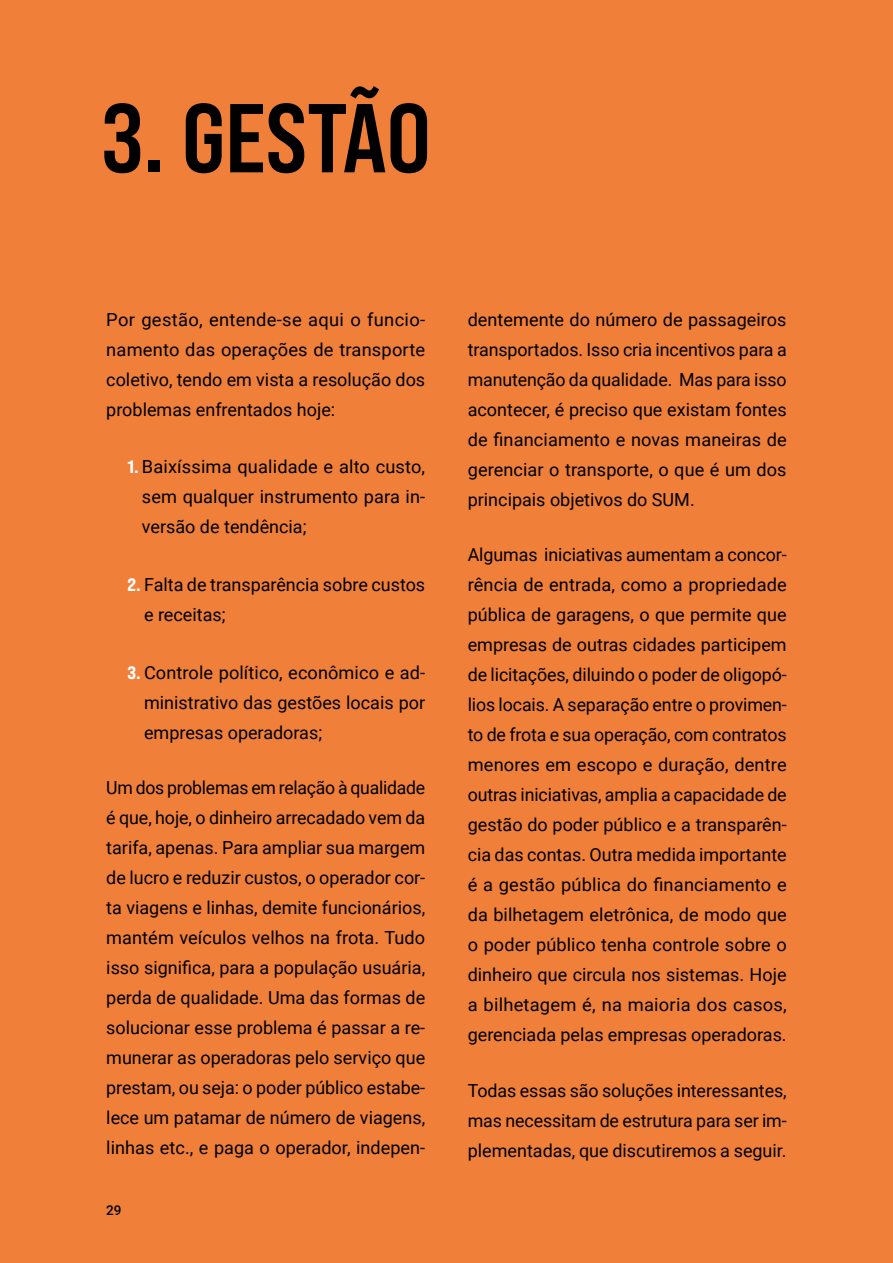
<style>
.page{position:relative;width:893px;height:1263px;background:#ef7f39}
.page>*{position:absolute;margin:0;border:0;box-sizing:border-box;transform-origin:0 0}
.t1{font:97.5px "Bebas Neue Pro Sm E Bd";color:#000}
.t2{font:18px/30px "Roboto";color:#000;text-align:justify}
.t3{font:500 13.5px "Roboto";color:#000}
.s1{font-family:"Bebas Neue Pro Exp Eb";color:#fff}
</style>
<div class="page">
<h1 class="t1" style="left:102px;top:80px;width:331px">3. GESTÃO</h1>
<p class="t2" style="left:106px;top:303px;width:320px">Por gestão, entende-se aqui o funcio&shy;namento das operações de transporte coletivo, tendo em vista a resolução dos problemas enfrentados hoje:</p>
<p class="t2" style="left:142px;top:451px;width:285px;text-indent:-14px"><span class="s1">1.</span> Baixíssima qualidade e alto custo, sem qualquer instrumento para in&shy;versão de tendência;</p>
<p class="t2" style="left:144px;top:569px;width:283px;text-indent:-17px"><span class="s1">2.</span> Falta de transparência sobre custos e receitas;</p>
<p class="t2" style="left:144px;top:656px;width:283px;text-indent:-16px"><span class="s1">3.</span> Controle político, econômico e ad&shy;ministrativo das gestões locais por empresas operadoras;</p>
<p class="t2" style="left:106px;top:772px;width:320px">Um dos problemas em relação à qualidade é que, hoje, o dinheiro arrecadado vem da tarifa, apenas. Para ampliar sua margem de lucro e reduzir custos, o operador cor&shy;ta viagens e linhas, demite funcionários, mantém veículos velhos na frota. Tudo isso significa, para a população usuária, perda de qualidade. Uma das formas de solucionar esse problema é passar a re&shy;munerar as operadoras pelo serviço que prestam, ou seja: o poder público estabe&shy;lece um patamar de número de viagens, linhas etc., e paga o operador, indepen-</p>
<p class="t3" style="left:106px;top:1200px;width:17px">29</p>
<p class="t2" style="left:468px;top:303px;width:320px">dentemente do número de passageiros transportados. Isso cria incentivos para a manutenção da qualidade. Mas para isso acontecer, é preciso que existam fontes de financiamento e novas maneiras de gerenciar o transporte, o que é um dos principais objetivos do SUM.</p>
<p class="t2" style="left:468px;top:539px;width:320px">Algumas iniciativas aumentam a concor&shy;rência de entrada, como a propriedade pública de garagens, o que permite que empresas de outras cidades participem de licitações, diluindo o poder de oligopó&shy;lios locais. A separação entre o provimen&shy;to de frota e sua operação, com contratos menores em escopo e duração, dentre outras iniciativas, amplia a capacidade de gestão do poder público e a transparên&shy;cia das contas. Outra medida importante é a gestão pública do financiamento e da bilhetagem eletrônica, de modo que o poder público tenha controle sobre o dinheiro que circula nos sistemas. Hoje a bilhetagem é, na maioria dos casos, gerenciada pelas empresas operadoras.</p>
<p class="t2" style="left:468px;top:1074px;width:320px">Todas essas são soluções interessantes, mas necessitam de estrutura para ser im&shy;plementadas, que discutiremos a seguir.</p>
</div>
